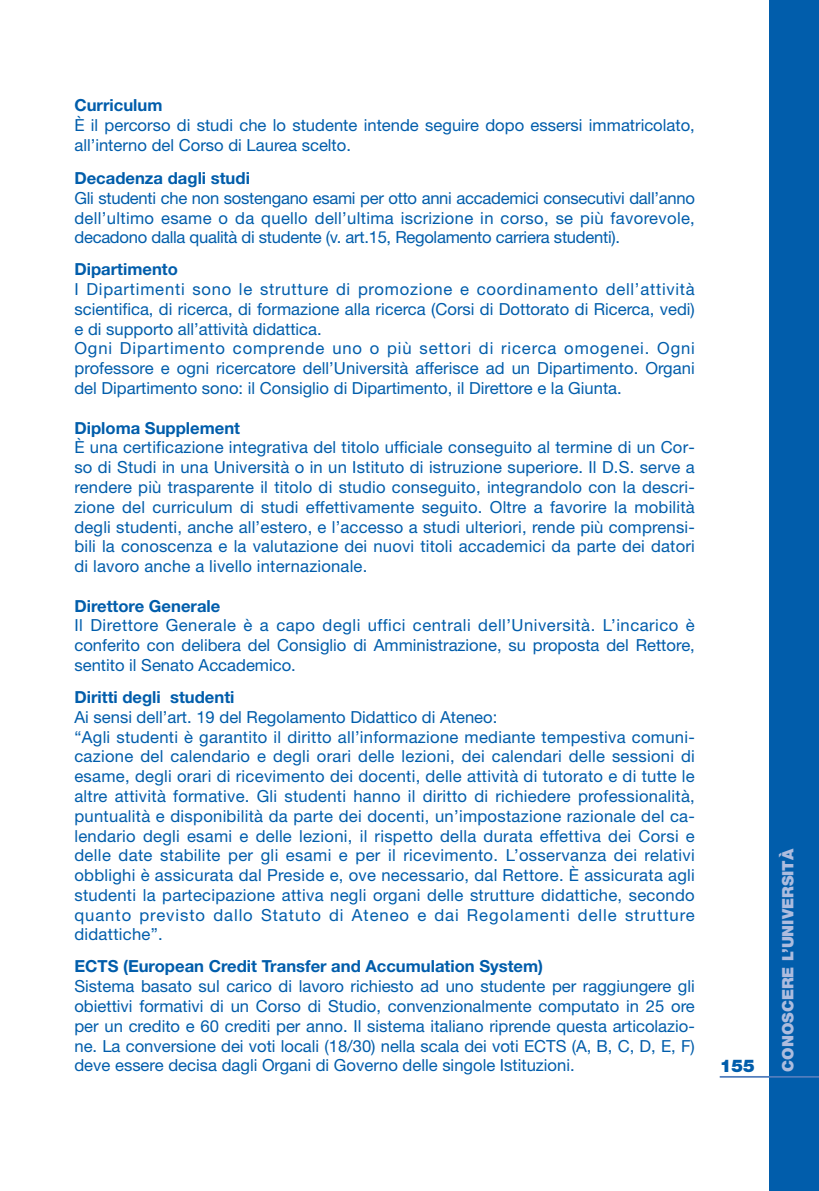
<style>
.page{position:relative;width:819px;height:1191px;background:#fff}
.page>*{position:absolute;margin:0;border:0;box-sizing:border-box;transform-origin:0 0}
.t1{font:900 17.5px "Helvetica Neue";color:#015dab}
.t2{font:16.62px/19.8px "Helvetica Neue";letter-spacing:.015em;color:#015dab;text-align:justify}
.t3{font:700 16.62px "Helvetica Neue";color:#015dab}
.t4{font:900 15.75px "Helvetica Neue";color:#adbcde}
</style>
<div class="page">
<div style="left:769px;top:0;width:50px;height:1191px;background:#015dab"></div>
<hr style="left:719px;top:1076px;width:100px;height:1px;background:#517dbd">
<p class="t3" style="left:74px;top:99px;width:89px">Curriculum</p>
<p class="t2" style="left:74px;top:117px;width:622px">È il percorso di studi che lo studente intende seguire dopo essersi immatricolato, all’interno del Corso di Laurea scelto.</p>
<p class="t3" style="left:74px;top:172px;width:177px">Decadenza dagli studi</p>
<p class="t2" style="left:74px;top:189px;width:622px">Gli studenti che non sostengano esami per otto anni accademici consecutivi dall’anno dell’ultimo esame o da quello dell’ultima iscrizione in corso, se più favorevole, decadono dalla qualità di studente (v. art.15, Regolamento carriera studenti).</p>
<p class="t3" style="left:74px;top:263px;width:105px">Dipartimento</p>
<p class="t2" style="left:74px;top:281px;width:622px;text-align:left">I Dipartimenti sono le strutture di promozione e coordinamento dell’attività scientifica, di ricerca, di formazione alla ricerca (Corsi di Dottorato di Ricerca, vedi) e di supporto all’attività didattica.<br>Ogni Dipartimento comprende uno o più settori di ricerca omogenei. Ogni professore e ogni ricercatore dell’Università afferisce ad un Dipartimento. Organi del Dipartimento sono: il Consiglio di Dipartimento, il Direttore e la Giunta.</p>
<p class="t3" style="left:74px;top:422px;width:167px">Diploma Supplement</p>
<p class="t2" style="left:74px;top:439px;width:622px">È una certificazione integrativa del titolo ufficiale conseguito al termine di un Cor&shy;so di Studi in una Università o in un Istituto di istruzione superiore. Il D.S. serve a rendere più trasparente il titolo di studio conseguito, integrandolo con la descri&shy;zione del curriculum di studi effettivamente seguito. Oltre a favorire la mobilità degli studenti, anche all’estero, e l’accesso a studi ulteriori, rende più comprensi&shy;bili la conoscenza e la valutazione dei nuovi titoli accademici da parte dei datori di lavoro anche a livello internazionale.</p>
<p class="t3" style="left:74px;top:600px;width:147px">Direttore Generale</p>
<p class="t2" style="left:74px;top:617px;width:622px">Il Direttore Generale è a capo degli uffici centrali dell’Università. L’incarico è conferito con delibera del Consiglio di Amministrazione, su proposta del Rettore, sentito il Senato Accademico.</p>
<p class="t3" style="left:74px;top:691px;width:161px">Diritti degli studenti</p>
<p class="t2" style="left:74px;top:708px;width:622px;text-align:left">Ai sensi dell’art. 19 del Regolamento Didattico di Ateneo:<br>“Agli studenti è garantito il diritto all’informazione mediante tempestiva comuni&shy;cazione del calendario e degli orari delle lezioni, dei calendari delle sessioni di esame, degli orari di ricevimento dei docenti, delle attività di tutorato e di tutte le altre attività formative. Gli studenti hanno il diritto di richiedere professionalità, puntualità e disponibilità da parte dei docenti, un’impostazione razionale del ca&shy;lendario degli esami e delle lezioni, il rispetto della durata effettiva dei Corsi e delle date stabilite per gli esami e per il ricevimento. L’osservanza dei relativi obblighi è assicurata dal Preside e, ove necessario, dal Rettore. È assicurata agli studenti la partecipazione attiva negli organi delle strutture didattiche, secondo quanto previsto dallo Statuto di Ateneo e dai Regolamenti delle strutture didattiche”.</p>
<p class="t3" style="left:74px;top:960px;width:470px">ECTS (European Credit Transfer and Accumulation System)</p>
<p class="t2" style="left:74px;top:978px;width:622px">Sistema basato sul carico di lavoro richiesto ad uno studente per raggiungere gli obiettivi formativi di un Corso di Studio, convenzionalmente computato in 25 ore per un credito e 60 crediti per anno. Il sistema italiano riprende questa articolazio&shy;ne. La conversione dei voti locali (18/30) nella scala dei voti ECTS (A, B, C, D, E, F) deve essere decisa dagli Organi di Governo delle singole Istituzioni.</p>
<p class="t1" style="left:719px;top:1059px;width:37px">155</p>
<p class="t4" style="left:782px;top:1071px;width:225px;rotate:-90deg">CONOSCERE L’UNIVERSITÀ</p>
</div>
